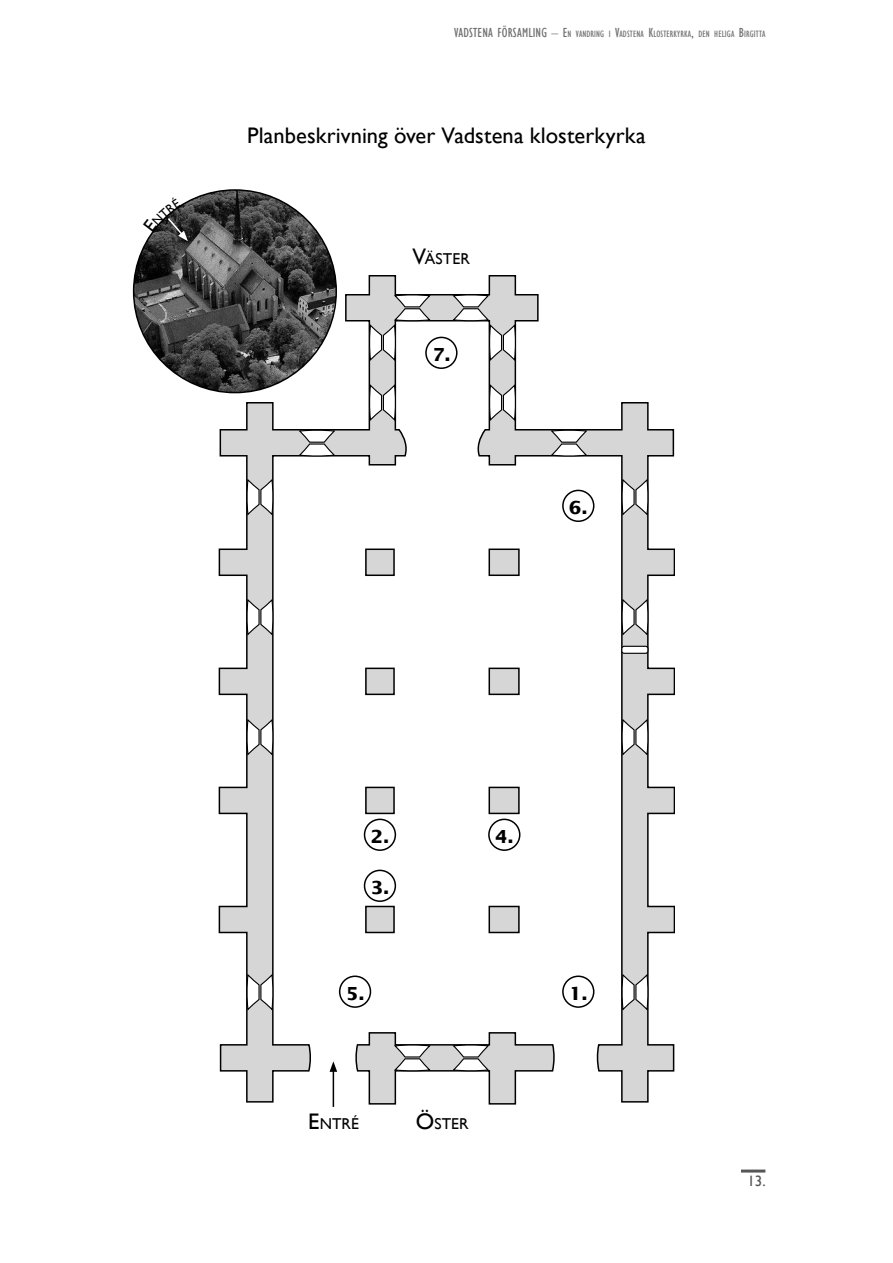
<style>
.page{position:relative;width:893px;height:1263px;background:#fff}
.page>*{position:absolute;margin:0;border:0;box-sizing:border-box;transform-origin:0 0}
.Rubrik_normal{font:22.5px "Gill Sans";letter-spacing:.005em;color:#000}
.t1{font:700 18px "Lucida Sans";color:#000}
.Rubrik_normal-2{font:15.75px "Gill Sans";letter-spacing:.005em;color:#000}
.t2{font:15px "Gill Sans";color:#565656}
.t3{font:condensed 9.45px "Gill Sans";letter-spacing:.015em;color:#6f6f6f}
.s1{font-size:13.5px}
.s2{font-size:22.5px}
</style>
<div class="page">
<hr style="left:741px;top:1169px;width:24px;height:3px;background:#565656">
<svg style="left:219px;top:275px;width:456px;height:828px"></svg>
<svg style="left:622px;top:972px;width:26px;height:40px"></svg>
<svg style="left:622px;top:717px;width:26px;height:40px"></svg>
<svg style="left:622px;top:597px;width:26px;height:40px"></svg>
<svg style="left:622px;top:477px;width:26px;height:40px"></svg>
<svg style="left:247px;top:972px;width:26px;height:40px"></svg>
<svg style="left:247px;top:717px;width:26px;height:40px"></svg>
<svg style="left:247px;top:597px;width:26px;height:40px"></svg>
<svg style="left:247px;top:477px;width:26px;height:40px"></svg>
<svg style="left:369px;top:383px;width:27px;height:39px"></svg>
<svg style="left:489px;top:383px;width:27px;height:39px"></svg>
<svg style="left:549px;top:430px;width:40px;height:26px"></svg>
<svg style="left:297px;top:430px;width:40px;height:26px"></svg>
<svg style="left:369px;top:295px;width:63px;height:67px"></svg>
<svg style="left:451px;top:295px;width:65px;height:67px"></svg>
<svg style="left:356px;top:1031px;width:198px;height:73px"></svg>
<div style="left:622px;top:646px;width:26px;height:7px;background:#fff;border-radius:2px"></div>
<div style="left:621px;top:646px;width:27px;height:8px;border:1px solid #000;border-radius:2px"></div>
<div style="left:489px;top:549px;width:30px;height:26px;background:#d6d6d6"></div>
<div style="left:488px;top:548px;width:32px;height:28px;border:2px solid #000"></div>
<div style="left:366px;top:549px;width:28px;height:26px;background:#d6d6d6"></div>
<div style="left:365px;top:548px;width:30px;height:28px;border:2px solid #000"></div>
<div style="left:366px;top:668px;width:28px;height:26px;background:#d6d6d6"></div>
<div style="left:365px;top:668px;width:30px;height:27px;border:2px solid #000"></div>
<div style="left:489px;top:668px;width:30px;height:26px;background:#d6d6d6"></div>
<div style="left:488px;top:668px;width:32px;height:27px;border:2px solid #000"></div>
<div style="left:366px;top:787px;width:28px;height:26px;background:#d6d6d6"></div>
<div style="left:365px;top:787px;width:30px;height:27px;border:2px solid #000"></div>
<div style="left:489px;top:787px;width:30px;height:26px;background:#d6d6d6"></div>
<div style="left:488px;top:787px;width:32px;height:27px;border:2px solid #000"></div>
<div style="left:489px;top:906px;width:30px;height:26px;background:#d6d6d6"></div>
<div style="left:488px;top:906px;width:32px;height:27px;border:2px solid #000"></div>
<div style="left:366px;top:906px;width:28px;height:26px;background:#d6d6d6"></div>
<div style="left:365px;top:906px;width:30px;height:27px;border:2px solid #000"></div>
<hr style="left:333px;top:1069px;width:1px;height:38px;background:#000">
<svg style="left:330px;top:1061px;width:7px;height:11px"></svg>
<div style="left:425px;top:337px;width:33px;height:32px;border:2px solid #000;border-radius:50%"></div>
<div style="left:562px;top:490px;width:32px;height:32px;border:2px solid #000;border-radius:50%"></div>
<div style="left:562px;top:975px;width:32px;height:33px;border:2px solid #000;border-radius:50%"></div>
<div style="left:339px;top:975px;width:32px;height:33px;border:2px solid #000;border-radius:50%"></div>
<div style="left:488px;top:819px;width:32px;height:32px;border:2px solid #000;border-radius:50%"></div>
<div style="left:364px;top:819px;width:32px;height:32px;border:2px solid #000;border-radius:50%"></div>
<div style="left:364px;top:870px;width:32px;height:32px;border:2px solid #000;border-radius:50%"></div>
<img style="left:134px;top:190px;width:202px;height:203px;border-radius:50%">
<svg style="left:146px;top:200px;width:42px;height:41px"></svg>
<p class="t3" style="left:454px;top:28px;width:313px"><span class="s1">VADSTENA FÖRSAMLING – E</span>N VANDRING I <span class="s1">V</span>ADSTENA <span class="s1">K</span>LOSTERKYRKA<span class="s1">,</span> DEN HELIGA <span class="s1">B</span>IRGITTA</p>
<p class="Rubrik_normal" style="left:247px;top:122px;width:400px">Planbeskrivning över Vadstena klosterkyrka</p>
<p class="Rubrik_normal-2" style="left:412px;top:250px;width:59px"><span class="s2">V</span>ÄSTER</p>
<p class="t1" style="left:432px;top:345px;width:20px">7.</p>
<p class="t1" style="left:569px;top:498px;width:20px">6.</p>
<p class="t1" style="left:371px;top:827px;width:20px">2.</p>
<p class="t1" style="left:495px;top:827px;width:20px">4.</p>
<p class="t1" style="left:371px;top:878px;width:20px">3.</p>
<p class="t1" style="left:346px;top:984px;width:20px">5.</p>
<p class="t1" style="left:569px;top:984px;width:20px">1.</p>
<p class="Rubrik_normal-2" style="left:308px;top:1114px;width:52px"><span class="s2">E</span>NTRÉ</p>
<p class="Rubrik_normal-2" style="left:416px;top:1114px;width:55px"><span class="s2">Ö</span>STER</p>
<h3 class="t2" style="left:747px;top:1172px;width:20px">13.</h3>
</div>
